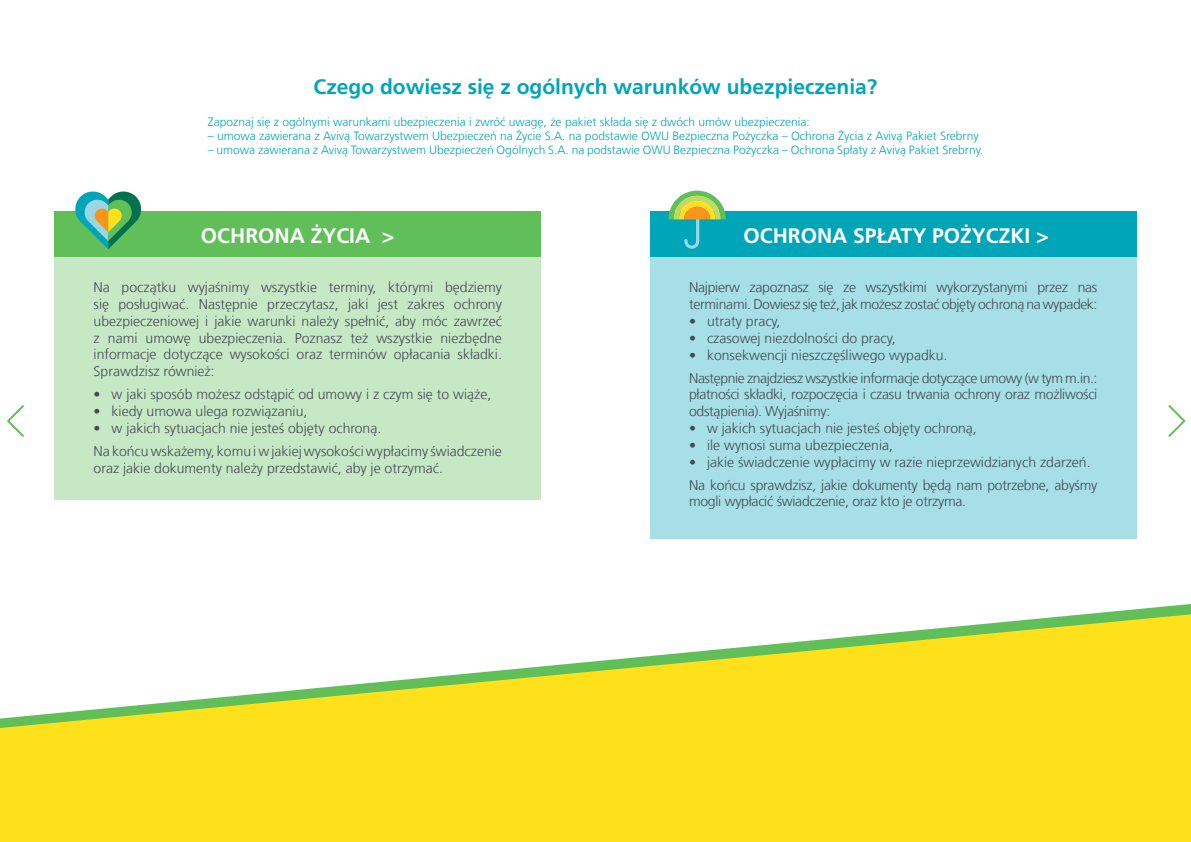
<style>
.page{position:relative;width:1191px;height:842px;background:#fff}
.page>*{position:absolute;margin:0;border:0;box-sizing:border-box;transform-origin:0 0}
.t1{font:700 21px "Frutiger LT Com";color:#00a6b8}
.t2{font:700 21px "Frutiger LT Com";color:#fff}
.t3{font:300 14px/16.8px "Frutiger LT Com";color:#434956}
.t4{font:300 14px/16.8px "Frutiger LT Com";letter-spacing:-.02em;color:#434956}
.t5{font:300 14px/23px "Frutiger LT Com";letter-spacing:-.03em;color:#434956}
.t6{font:300 12px "Frutiger LT Com";color:#00a6b8}
</style>
<div class="page">
<svg style="left:1168px;top:405px;width:18px;height:32px"></svg>
<svg style="left:7px;top:405px;width:17px;height:32px"></svg>
<div style="left:55px;top:211px;width:486px;height:46px;background:#60bf58"></div>
<div style="left:55px;top:257px;width:486px;height:243px;background:#c7e8c4"></div>
<div style="left:650px;top:211px;width:486px;height:46px;background:#00a6b8"></div>
<div style="left:650px;top:257px;width:486px;height:282px;background:#a6dfe6"></div>
<div style="left:0;top:728px;width:1191px;height:114px;background:#ffe11b"></div>
<svg style="left:0;top:604px;width:1191px;height:124px"></svg>
<svg style="left:75px;top:191px;width:66px;height:58px"></svg>
<svg style="left:668px;top:191px;width:58px;height:58px"></svg>
<h1 class="t1" style="left:313px;top:75px;width:565px">Czego dowiesz się z ogólnych warunków ubezpieczenia?</h1>
<p class="t6" style="left:208px;top:114px;width:603px">Zapoznaj się z ogólnymi warunkami ubezpieczenia i zwróć uwagę, że pakiet składa się z dwóch umów ubezpieczenia:</p>
<p class="t6" style="left:208px;top:129px;width:772px">– umowa zawierana z Avivą Towarzystwem Ubezpieczeń na Życie S.A. na podstawie OWU Bezpieczna Pożyczka – Ochrona Życia z Avivą Pakiet Srebrny</p>
<p class="t6" style="left:208px;top:143px;width:777px">– umowa zawierana z Avivą Towarzystwem Ubezpieczeń Ogólnych S.A. na podstawie OWU Bezpieczna Pożyczka – Ochrona Spłaty z Avivą Pakiet Srebrny.</p>
<h1 class="t2" style="left:201px;top:223px;width:195px">OCHRONA ŻYCIA &gt;</h1>
<p class="t3" style="left:94px;top:279px;width:410px;text-align:justify">Na początku wyjaśnimy wszystkie terminy, którymi będziemy się posługiwać. Następnie przeczytasz, jaki jest zakres ochrony ubezpieczeniowej i jakie warunki należy spełnić, aby móc zawrzeć z nami umowę ubezpieczenia. Poznasz też wszystkie niezbędne informacje dotyczące wysokości oraz terminów opłacania składki.<br>Sprawdzisz również:</p>
<p class="t3" style="left:94px;top:386px;width:399px">• w jaki sposób możesz odstąpić od umowy i z czym się to wiąże,</p>
<p class="t3" style="left:94px;top:403px;width:215px">• kiedy umowa ulega rozwiązaniu,</p>
<p class="t3" style="left:94px;top:417px;width:410px;line-height:23px">• w jakich sytuacjach nie jesteś objęty ochroną.<br>Na końcu wskażemy, komu i w jakiej wysokości wypłacimy świadczenie</p>
<p class="t3" style="left:94px;top:459px;width:351px">oraz jakie dokumenty należy przedstawić, aby je otrzymać.</p>
<h1 class="t2" style="left:743px;top:223px;width:307px">OCHRONA SPŁATY POŻYCZKI &gt;</h1>
<p class="t4" style="left:689px;top:279px;width:410px">Najpierw zapoznasz się ze wszystkimi wykorzystanymi przez nas terminami. Dowiesz się też, jak możesz zostać objęty ochroną na wypadek:</p>
<p class="t3" style="left:689px;top:313px;width:93px">• utraty pracy,</p>
<p class="t3" style="left:689px;top:330px;width:208px">• czasowej niezdolności do pracy,</p>
<p class="t5" style="left:689px;top:343px;width:410px">• konsekwencji nieszczęśliwego wypadku.<br>Następnie znajdziesz wszystkie informacje dotyczące umowy (w tym m.in.:</p>
<p class="t4" style="left:689px;top:386px;width:410px">płatności składki, rozpoczęcia i czasu trwania ochrony oraz możliwości odstąpienia). Wyjaśnimy:</p>
<p class="t3" style="left:689px;top:420px;width:289px">• w jakich sytuacjach nie jesteś objęty ochroną,</p>
<p class="t3" style="left:689px;top:437px;width:205px">• ile wynosi suma ubezpieczenia,</p>
<p class="t3" style="left:689px;top:450px;width:410px;line-height:23px">• jakie świadczenie wypłacimy w razie nieprzewidzianych zdarzeń.<br>Na końcu sprawdzisz, jakie dokumenty będą nam potrzebne, abyśmy</p>
<p class="t4" style="left:689px;top:493px;width:278px">mogli wypłacić świadczenie, oraz kto je otrzyma.</p>
</div>
